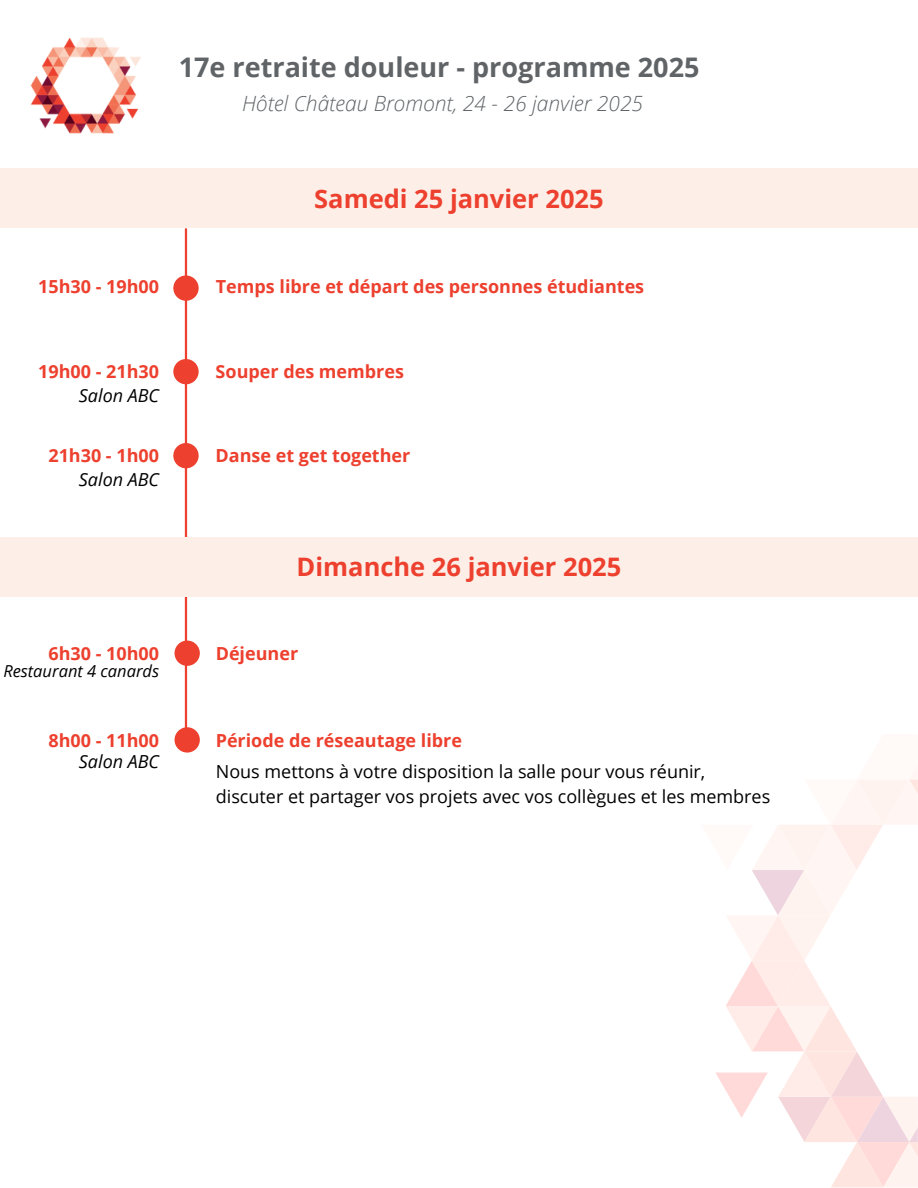
<style>
.page{position:relative;width:918px;height:1188px;background:#fff}
.page>*{position:absolute;margin:0;border:0;box-sizing:border-box;transform-origin:0 0}
.t1{font:700 27px "Open Sans";color:#606467}
.t2{font:700 25.5px "Open Sans";color:#ed402e}
.t3{font:italic 300 21px "Open Sans";color:#606467}
.t4{font:700 18px "Open Sans";color:#ed402e}
.t5{font:18px "Open Sans";color:#000}
.t6{font:italic 18px "Open Sans";color:#000}
.t7{font:italic 16.5px "Open Sans";color:#000}
</style>
<div class="page">
<svg style="left:716px;top:768px;width:202px;height:419px"></svg>
<div style="left:0;top:169px;width:918px;height:59px;background:#fdefe8"></div>
<hr style="left:185px;top:228px;width:2px;height:506px;background:#ed402e">
<img style="left:30px;top:38px;width:111px;height:96px">
<div style="left:173px;top:275px;width:26px;height:26px;background:#ed402e;border-radius:50%"></div>
<div style="left:173px;top:359px;width:26px;height:25px;background:#ed402e;border-radius:50%"></div>
<div style="left:0;top:537px;width:918px;height:60px;background:#fdefe8"></div>
<div style="left:175px;top:641px;width:25px;height:25px;background:#ed402e;border-radius:50%"></div>
<div style="left:175px;top:727px;width:25px;height:26px;background:#ed402e;border-radius:50%"></div>
<div style="left:173px;top:443px;width:26px;height:25px;background:#ed402e;border-radius:50%"></div>
<h1 class="t1" style="left:179px;top:48px;width:522px">17e retraite douleur - programme 2025</h1>
<h2 class="t3" style="left:242px;top:89px;width:402px">Hôtel Château Bromont, 24 - 26 janvier 2025</h2>
<p class="t2" style="left:314px;top:181px;width:291px">Samedi 25 janvier 2025</p>
<p class="t4" style="left:38px;top:274px;width:122px">15h30 - 19h00</p>
<h1 class="t4" style="left:216px;top:274px;width:430px">Temps libre et départ des personnes étudiantes</h1>
<h3 class="t4" style="left:38px;top:359px;width:122px">19h00 - 21h30</h3>
<h3 class="t4" style="left:216px;top:359px;width:190px">Souper des membres</h3>
<h3 class="t6" style="left:79px;top:383px;width:82px">Salon ABC</h3>
<p class="t4" style="left:48px;top:443px;width:112px">21h30 - 1h00</p>
<h3 class="t4" style="left:216px;top:443px;width:196px">Danse et get together</h3>
<h3 class="t6" style="left:79px;top:467px;width:82px">Salon ABC</h3>
<h3 class="t2" style="left:297px;top:549px;width:326px">Dimanche 26 janvier 2025</h3>
<h3 class="t4" style="left:48px;top:641px;width:112px">6h30 - 10h00</h3>
<p class="t4" style="left:216px;top:641px;width:84px">Déjeuner</p>
<h3 class="t7" style="left:3px;top:660px;width:157px">Restaurant 4 canards</h3>
<h1 class="t4" style="left:48px;top:727px;width:112px">8h00 - 11h00</h1>
<p class="t4" style="left:216px;top:727px;width:248px">Période de réseautage libre</p>
<h3 class="t6" style="left:79px;top:749px;width:82px">Salon ABC</h3>
<h3 class="t5" style="left:216px;top:759px;width:491px">Nous mettons à votre disposition la salle pour vous réunir,</h3>
<p class="t5" style="left:216px;top:784px;width:556px">discuter et partager vos projets avec vos collègues et les membres</p>
</div>
